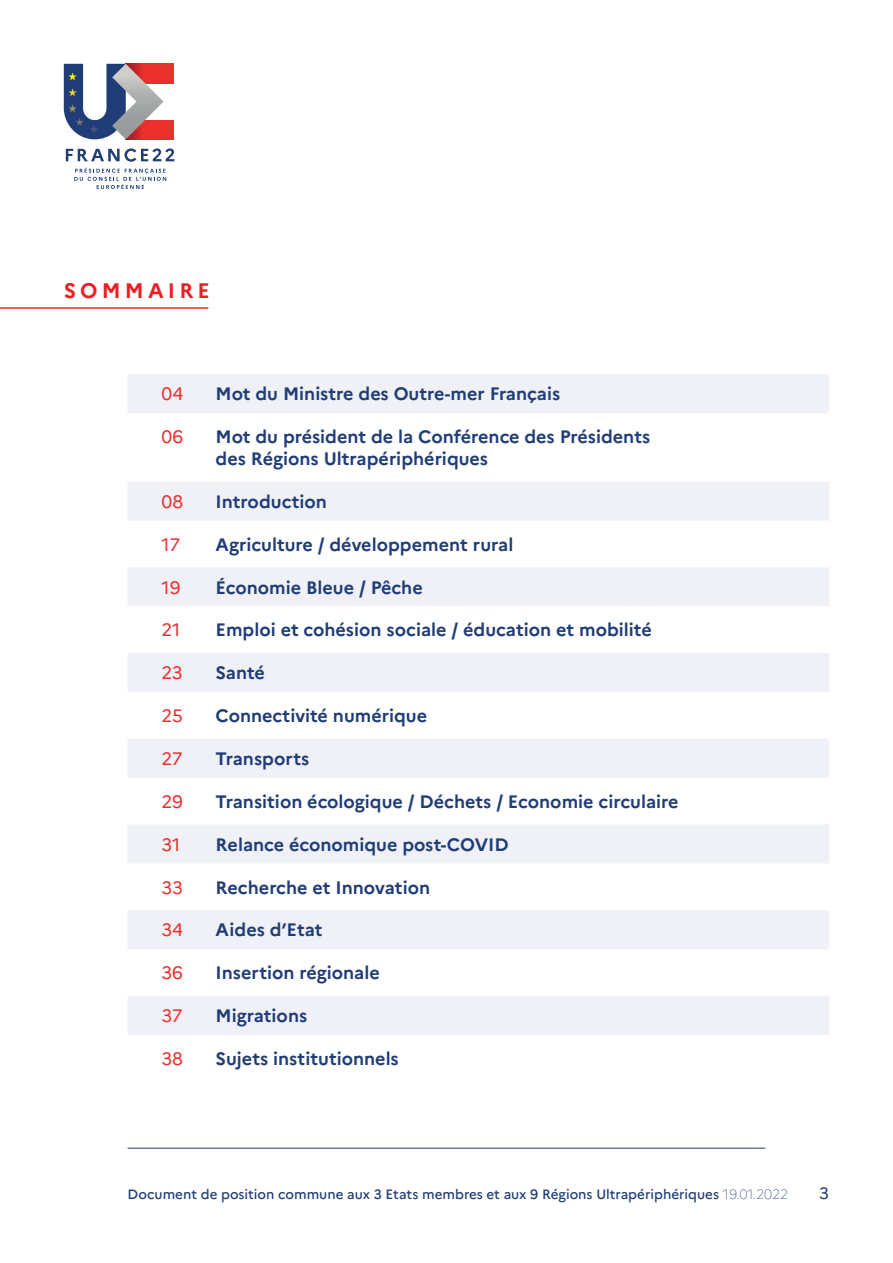
<style>
.page{position:relative;width:893px;height:1263px;background:#fff}
.page>*{position:absolute;margin:0;border:0;box-sizing:border-box;transform-origin:0 0}
.t1{font:700 21px "Marianne";letter-spacing:.2em;color:#ee1d23}
.t2{font:700 18px/21.6px "Marianne";color:#203d77}
.t3{font:18px "Marianne";letter-spacing:-.01em;color:#ea2f2c}
.t4{font:16.5px "Marianne";color:#203d77}
.t5{font:500 13.5px "Marianne";color:#203d77}
.s1{font-weight:100}
</style>
<div class="page">
<hr style="left:128px;top:1148px;width:637px;height:1px;background:#203d77">
<hr style="left:0;top:307px;width:208px;height:2px;background:#ea2f2c">
<svg style="left:74px;top:168px;width:92px;height:21px"></svg>
<div style="left:126px;top:64px;width:47px;height:19px;background:#ea2f2c"></div>
<div style="left:126px;top:120px;width:47px;height:19px;background:#ea2f2c"></div>
<svg style="left:64px;top:64px;width:100px;height:76px"></svg>
<svg style="left:66px;top:148px;width:108px;height:14px"></svg>
<div style="left:128px;top:374px;width:701px;height:39px;background:#eff1f6"></div>
<div style="left:128px;top:482px;width:701px;height:39px;background:#eff1f6"></div>
<div style="left:128px;top:567px;width:701px;height:39px;background:#eff1f6"></div>
<div style="left:128px;top:653px;width:701px;height:39px;background:#eff1f6"></div>
<div style="left:128px;top:739px;width:701px;height:39px;background:#eff1f6"></div>
<div style="left:128px;top:824px;width:701px;height:39px;background:#eff1f6"></div>
<div style="left:128px;top:910px;width:701px;height:39px;background:#eff1f6"></div>
<div style="left:128px;top:996px;width:701px;height:39px;background:#eff1f6"></div>
<p class="t1" style="left:64px;top:275px;width:148px">SOMMAIRE</p>
<p class="t3" style="left:162px;top:380px;width:23px">04</p>
<p class="t2" style="left:216px;top:382px;width:346px">Mot du Ministre des Outre-mer Français</p>
<p class="t3" style="left:162px;top:423px;width:23px">06</p>
<p class="t2" style="left:216px;top:425px;width:436px">Mot du président de la Conférence des Présidents des Régions Ultrapériphériques</p>
<p class="t3" style="left:162px;top:487px;width:23px">08</p>
<p class="t2" style="left:216px;top:489px;width:113px">Introduction</p>
<p class="t3" style="left:162px;top:530px;width:20px">17</p>
<p class="t2" style="left:216px;top:532px;width:299px">Agriculture / développement rural</p>
<p class="t3" style="left:162px;top:573px;width:21px">19</p>
<p class="t2" style="left:216px;top:575px;width:209px">Économie Bleue / Pêche</p>
<p class="t3" style="left:162px;top:616px;width:20px">21</p>
<p class="t2" style="left:216px;top:618px;width:438px">Emploi et cohésion sociale / éducation et mobilité</p>
<p class="t3" style="left:162px;top:659px;width:23px">23</p>
<p class="t2" style="left:216px;top:661px;width:51px">Santé</p>
<p class="t3" style="left:162px;top:702px;width:23px">25</p>
<p class="t2" style="left:216px;top:703px;width:213px">Connectivité numérique</p>
<p class="t3" style="left:162px;top:745px;width:23px">27</p>
<p class="t2" style="left:216px;top:746px;width:95px">Transports</p>
<p class="t3" style="left:162px;top:787px;width:23px">29</p>
<p class="t2" style="left:216px;top:789px;width:465px">Transition écologique / Déchets / Economie circulaire</p>
<p class="t3" style="left:162px;top:830px;width:20px">31</p>
<p class="t2" style="left:216px;top:832px;width:295px">Relance économique post-COVID</p>
<p class="t3" style="left:162px;top:873px;width:23px">33</p>
<p class="t2" style="left:216px;top:875px;width:216px">Recherche et Innovation</p>
<p class="t3" style="left:162px;top:916px;width:23px">34</p>
<p class="t2" style="left:216px;top:918px;width:109px">Aides d’Etat</p>
<p class="t3" style="left:162px;top:959px;width:23px">36</p>
<p class="t2" style="left:216px;top:961px;width:166px">Insertion régionale</p>
<p class="t3" style="left:162px;top:1002px;width:23px">37</p>
<p class="t2" style="left:216px;top:1003px;width:93px">Migrations</p>
<p class="t3" style="left:162px;top:1045px;width:23px">38</p>
<p class="t2" style="left:216px;top:1046px;width:185px">Sujets institutionnels</p>
<p class="t5" style="left:128px;top:1184px;width:662px">Document de position commune aux 3 Etats membres et aux 9 Régions Ultrapériphériques <span class="s1">19.01.2022</span></p>
<p class="t4" style="left:819px;top:1180px;width:11px">3</p>
</div>
